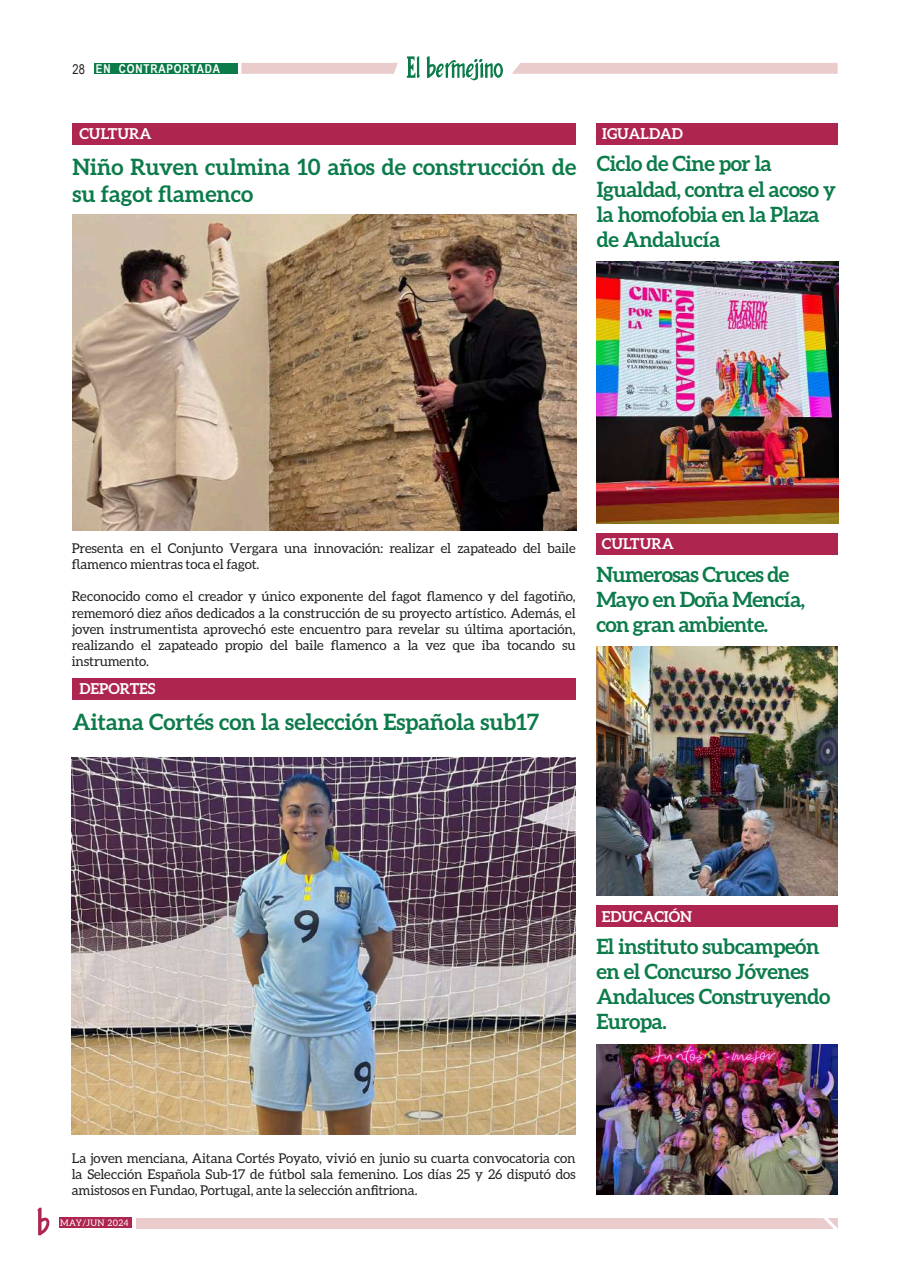
<style>
.page{position:relative;width:910px;height:1280px;background:#fff}
.page>*{position:absolute;margin:0;border:0;box-sizing:border-box;transform-origin:0 0}
.t1{font:700 22.5px/27px "Aleo";color:#0c7b4a}
.t2{font:700 21px/25.2px "Aleo";letter-spacing:-.02em;color:#0c7b4a}
.t3{font:700 15px "Aleo";color:#fff}
.t4{font:13.5px/16.2px "Aleo";letter-spacing:-.01em;color:#231f20;text-align:justify}
.t5{font:13.5px "Arial Narrow";color:#231f20}
.t6{font:700 12.15px "Arial Narrow";letter-spacing:.07em;color:#fff}
.t7{font:9px "Aleo";letter-spacing:.05em;color:#fff}
</style>
<div class="page">
<div style="left:136px;top:1217px;width:702px;height:11px;background:#e9cccb"></div>
<svg style="left:819px;top:1217px;width:19px;height:11px"></svg>
<svg style="left:37px;top:1208px;width:13px;height:27px"></svg>
<div style="left:59px;top:1217px;width:72px;height:11px;background:#ae254f"></div>
<svg style="left:512px;top:63px;width:326px;height:11px;background:#e9cdcc"></svg>
<svg style="left:241px;top:63px;width:157px;height:11px;background:#e9cdcc"></svg>
<svg style="left:407px;top:56px;width:13px;height:22px"></svg>
<svg style="left:426px;top:56px;width:77px;height:25px"></svg>
<div style="left:95px;top:63px;width:143px;height:11px;background:#0c7b4a"></div>
<div style="left:72px;top:123px;width:504px;height:22px;background:#ae254f"></div>
<div style="left:72px;top:678px;width:504px;height:22px;background:#ae254f"></div>
<div style="left:597px;top:123px;width:241px;height:22px;background:#ae254f"></div>
<div style="left:596px;top:906px;width:242px;height:21px;background:#ae254f"></div>
<div style="left:596px;top:534px;width:242px;height:21px;background:#ae254f"></div>
<img style="left:597px;top:646px;width:241px;height:249px">
<img style="left:72px;top:757px;width:503px;height:377px">
<img style="left:72px;top:214px;width:504px;height:316px">
<img style="left:597px;top:262px;width:241px;height:261px">
<img style="left:597px;top:1045px;width:241px;height:150px">
<p class="t5" style="left:73px;top:59px;width:14px">28</p>
<p class="t6" style="left:96px;top:59px;width:126px">EN CONTRAPORTADA</p>
<p class="t3" style="left:79px;top:125px;width:74px">CULTURA</p>
<h1 class="t1" style="left:72px;top:153px;width:505px">Niño Ruven culmina 10 años de construcción de su fagot flamenco</h1>
<p class="t3" style="left:602px;top:125px;width:82px">IGUALDAD</p>
<h2 class="t2" style="left:597px;top:151px;width:241px">Ciclo de Cine por la<br>Igualdad, contra el acoso y la homofobia en la Plaza de Andalucía</h2>
<p class="t4" style="left:72px;top:540px;width:505px">Presenta en el Conjunto Vergara una innovación: realizar el zapateado del baile flamenco mientras toca el fagot.</p>
<p class="t4" style="left:72px;top:588px;width:505px">Reconocido como el creador y único exponente del fagot flamenco y del fagotiño, rememoró diez años dedicados a la construcción de su proyecto artístico. Además, el joven instrumentista aprovechó este encuentro para revelar su última aportación, realizando el zapateado propio del baile flamenco a la vez que iba tocando su instrumento.</p>
<p class="t3" style="left:79px;top:680px;width:77px">DEPORTES</p>
<h1 class="t1" style="left:72px;top:708px;width:468px">Aitana Cortés con la selección Española sub17</h1>
<p class="t3" style="left:602px;top:535px;width:74px">CULTURA</p>
<h2 class="t2" style="left:596px;top:561px;width:210px">Numerosas Cruces de<br>Mayo en Doña Mencía, con gran ambiente.</h2>
<p class="t3" style="left:602px;top:907px;width:92px">EDUCACIÓN</p>
<h2 class="t2" style="left:596px;top:933px;width:236px">El instituto subcampeón en el Concurso Jóvenes<br>Andaluces Construyendo<br>Europa.</h2>
<p class="t4" style="left:72px;top:1149px;width:505px">La joven menciana, Aitana Cortés Poyato, vivió en junio su cuarta convocatoria con la Selección Española Sub-17 de fútbol sala femenino. Los días 25 y 26 disputó dos amistosos en Fundao, Portugal, ante la selección anfitriona.</p>
<p class="t7" style="left:60px;top:1218px;width:70px">MAY/JUN 2024</p>
</div>
